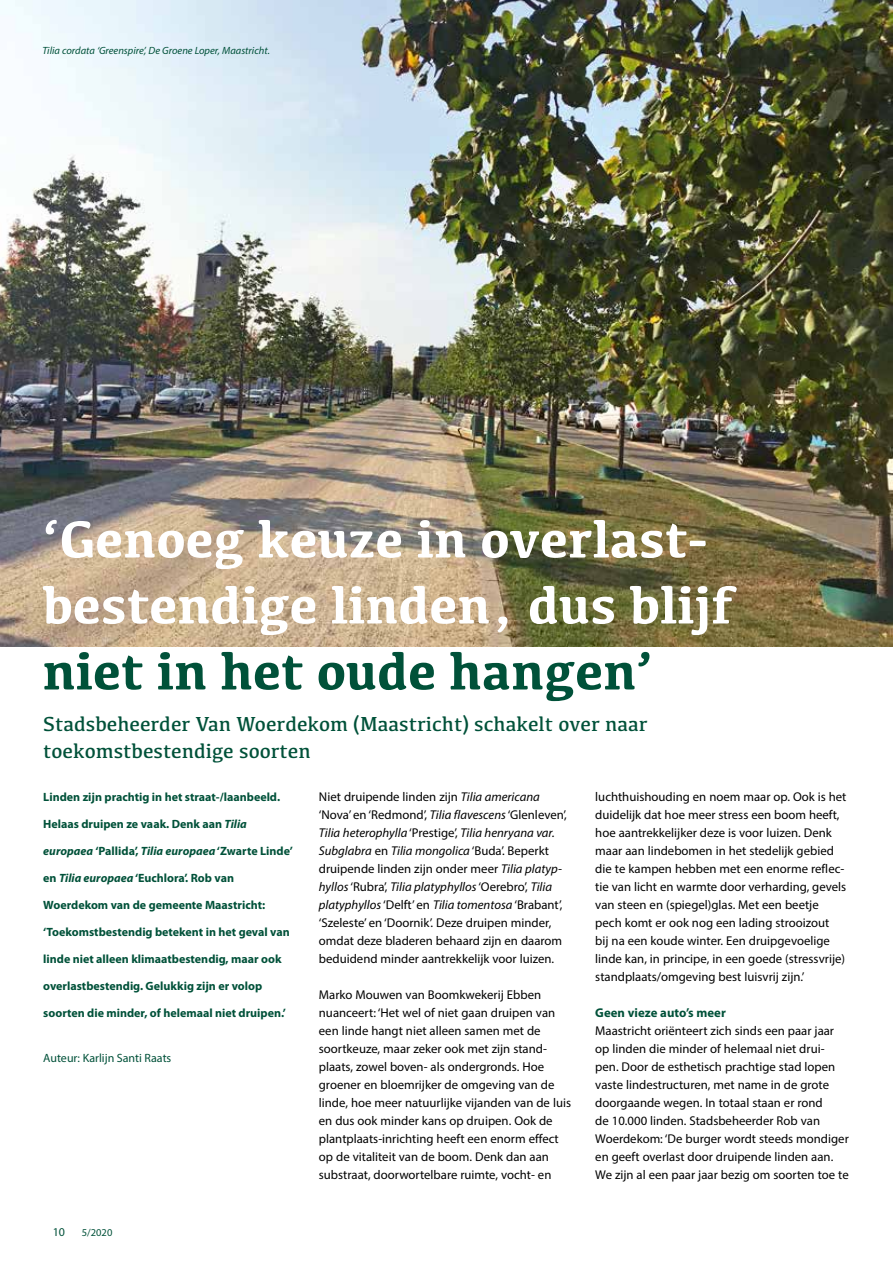
<style>
.page{position:relative;width:893px;height:1263px;background:#fff}
.page>*{position:absolute;margin:0;border:0;box-sizing:border-box;transform-origin:0 0}
.t1{font:700 54px/66px "Kefa";color:#fff}
.t2{font:700 54px "Kefa";color:#005139}
.t3{font:21px/27px "Kefa";color:#005139}
.t4{font:12.75px/18px "Myriad Pro";color:#000}
.t5{font:700 12.75px "Myriad Pro";color:#005139}
.t6{font:700 12px "Myriad Pro";color:#005139}
.t7{font:12px "Myriad Pro";color:#005139}
.t8{font:italic 10.5px "Myriad Pro";color:#005139}
.t9{font:10.5px "Myriad Pro";color:#005139}
.s1{font-style:italic}
</style>
<div class="page">
<img style="left:0;top:0;width:893px;height:646px">
<p class="t8" style="left:42px;top:44px;width:229px">Tilia cordata ‘Greenspire’, De Groene Loper, Maastricht.</p>
<h1 class="t1" style="left:43px;top:503px;width:693px">‘Genoeg keuze in overlast&shy;bestendige linden, dus blijf</h1>
<h1 class="t2" style="left:43px;top:635px;width:612px">niet in het oude hangen’</h1>
<h2 class="t3" style="left:43px;top:709px;width:606px">Stadsbeheerder Van Woerdekom (Maastricht) schakelt over naar toekomstbestendige soorten</h2>
<p class="t6" style="left:43px;top:789px;width:238px">Linden zijn prachtig in het straat-/laanbeeld.</p>
<p class="t6" style="left:43px;top:816px;width:205px">Helaas druipen ze vaak. Denk aan <span class="s1">Tilia</span></p>
<p class="t6" style="left:43px;top:843px;width:251px"><span class="s1">europaea</span> ‘Pallida’, <span class="s1">Tilia europaea</span> ‘Zwarte Linde’</p>
<p class="t6" style="left:43px;top:870px;width:192px">en <span class="s1">Tilia europaea</span> ‘Euchlora’. Rob van</p>
<p class="t6" style="left:43px;top:897px;width:224px">Woerdekom van de gemeente Maastricht:</p>
<p class="t6" style="left:43px;top:924px;width:248px">‘Toekomstbestendig betekent in het geval van</p>
<p class="t6" style="left:43px;top:951px;width:240px">linde niet alleen klimaatbestendig, maar ook</p>
<p class="t6" style="left:43px;top:978px;width:220px">overlastbestendig. Gelukkig zijn er volop</p>
<p class="t6" style="left:43px;top:1005px;width:244px">soorten die minder, of helemaal niet druipen.’</p>
<p class="t7" style="left:43px;top:1051px;width:130px">Auteur: Karlijn Santi Raats</p>
<p class="t4" style="left:319px;top:788px;width:249px">Niet druipende linden zijn <span class="s1">Tilia americana </span>‘Nova’ en ‘Redmond’, <span class="s1">Tilia flavescens</span> ‘Glenleven’, <span class="s1">Tilia heterophylla</span> ‘Prestige’, <span class="s1">Tilia henryana var.<br>Subglabra</span> en <span class="s1">Tilia mongolica</span> ‘Buda’. Beperkt druipende linden zijn onder meer <span class="s1">Tilia platyp&shy;hyllos</span> ‘Rubra’, <span class="s1">Tilia platyphyllos</span> ‘Oerebro’, <span class="s1">Tilia platyphyllos</span> ‘Delft’ en <span class="s1">Tilia tomentosa</span> ‘Brabant’, ‘Szeleste’ en ‘Doornik’. Deze druipen minder, omdat deze bladeren behaard zijn en daarom beduidend minder aantrekkelijk voor luizen.</p>
<p class="t4" style="left:319px;top:986px;width:254px">Marko Mouwen van Boomkwekerij Ebben nuanceert: ‘Het wel of niet gaan druipen van een linde hangt niet alleen samen met de soortkeuze, maar zeker ook met zijn stand&shy;plaats, zowel boven- als ondergronds. Hoe groener en bloemrijker de omgeving van de linde, hoe meer natuurlijke vijanden van de luis en dus ook minder kans op druipen. Ook de plantplaats-inrichting heeft een enorm effect op de vitaliteit van de boom. Denk dan aan substraat, doorwortelbare ruimte, vocht- en</p>
<p class="t4" style="left:595px;top:788px;width:253px">luchthuishouding en noem maar op. Ook is het duidelijk dat hoe meer stress een boom heeft, hoe aantrekkelijker deze is voor luizen. Denk maar aan lindebomen in het stedelijk gebied die te kampen hebben met een enorme reflec&shy;tie van licht en warmte door verharding, gevels van steen en (spiegel)glas. Met een beetje pech komt er ook nog een lading strooizout<br>bij na een koude winter. Een druipgevoelige linde kan, in principe, in een goede (stressvrije) standplaats/omgeving best luisvrij zijn.’</p>
<p class="t5" style="left:595px;top:1004px;width:132px">Geen vieze auto’s meer</p>
<p class="t4" style="left:595px;top:1022px;width:255px">Maastricht oriënteert zich sinds een paar jaar op linden die minder of helemaal niet drui&shy;pen. Door de esthetisch prachtige stad lopen vaste lindestructuren, met name in de grote doorgaande wegen. In totaal staan er rond<br>de 10.000 linden. Stadsbeheerder Rob van Woerdekom: ‘De burger wordt steeds mondiger en geeft overlast door druipende linden aan.<br>We zijn al een paar jaar bezig om soorten toe te</p>
<p class="t7" style="left:53px;top:1224px;width:14px">10</p>
<p class="t9" style="left:82px;top:1226px;width:32px">5/2020</p>
</div>
